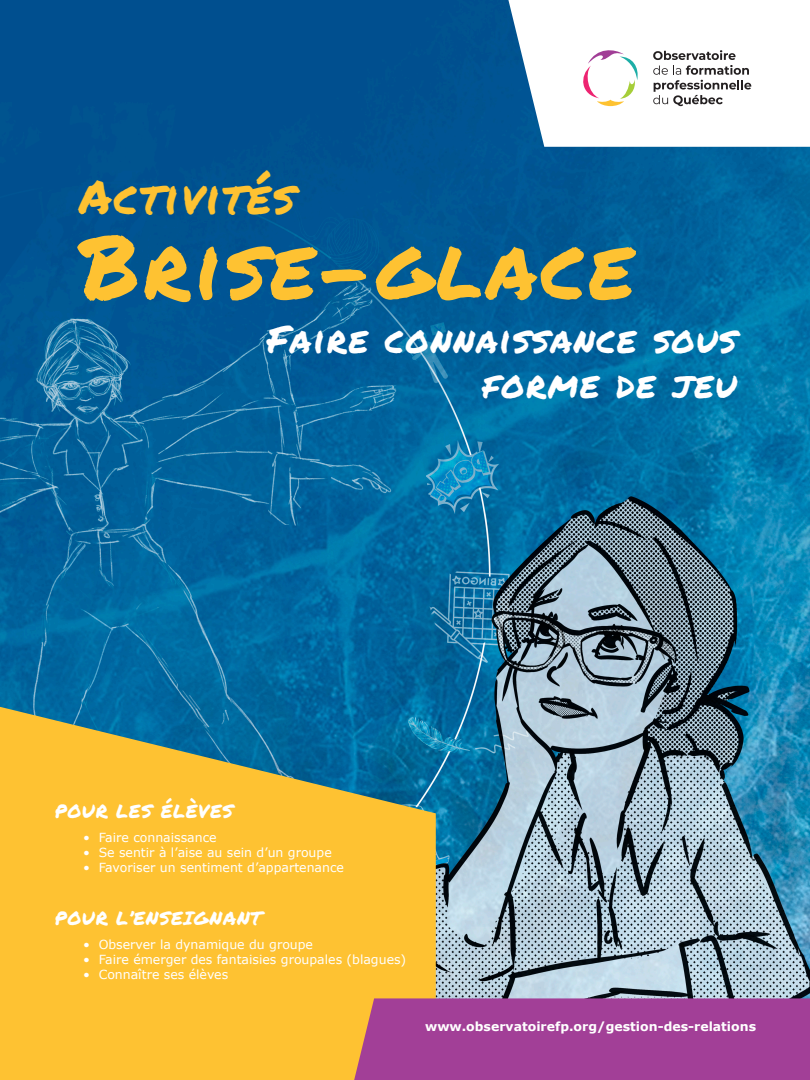
<style>
.page{position:relative;width:810px;height:1080px;background:#fff}
.page>*{position:absolute;margin:0;border:0;box-sizing:border-box;transform-origin:0 0}
.t1{font:87.5px "Permanent Marker";letter-spacing:.04em;color:#fec232}
.t2{font:46.88px "Permanent Marker";letter-spacing:.04em;color:#fec232}
.t3{font:37.5px/45px "Permanent Marker";letter-spacing:.04em;color:#fff;text-align:right}
.t4{font:18.75px "Permanent Marker";letter-spacing:.04em;color:#fff}
.t5{font:12.5px "Verdana";color:#fff}
.t6{font:700 12.5px "Verdana";color:#fff}
</style>
<div class="page">
<img style="left:0;top:0;width:810px;height:998px">
<svg style="left:0;top:707px;width:436px;height:373px;background:#d8b542"></svg>
<div style="left:354px;top:998px;width:456px;height:82px;background:#a23f97"></div>
<svg style="left:508px;top:0;width:302px;height:147px"></svg>
<svg style="left:579px;top:47px;width:61px;height:59px"></svg>
<svg style="left:653px;top:50px;width:98px;height:56px"></svg>
<p class="t2" style="left:79px;top:162px;width:217px">Activités</p>
<p class="t1" style="left:80px;top:202px;width:556px">Brise-glace</p>
<p class="t3" style="left:267px;top:316px;width:471px">Faire connaissance sous forme de jeu</p>
<p class="t4" style="left:55px;top:797px;width:180px">POUR LES ÉLÈVES</p>
<p class="t5" style="left:83px;top:829px;width:135px">• Faire connaissance</p>
<p class="t5" style="left:83px;top:844px;width:250px">• Se sentir à l’aise au sein d’un groupe</p>
<p class="t5" style="left:83px;top:859px;width:263px">• Favoriser un sentiment d’appartenance</p>
<p class="t4" style="left:55px;top:904px;width:209px">POUR L’ENSEIGNANT</p>
<p class="t5" style="left:83px;top:936px;width:232px">• Observer la dynamique du groupe</p>
<p class="t5" style="left:83px;top:951px;width:325px">• Faire émerger des fantaisies groupales (blagues)</p>
<p class="t5" style="left:83px;top:966px;width:147px">• Connaître ses élèves</p>
<p class="t6" style="left:425px;top:1019px;width:333px">www.observatoirefp.org/gestion-des-relations</p>
</div>
